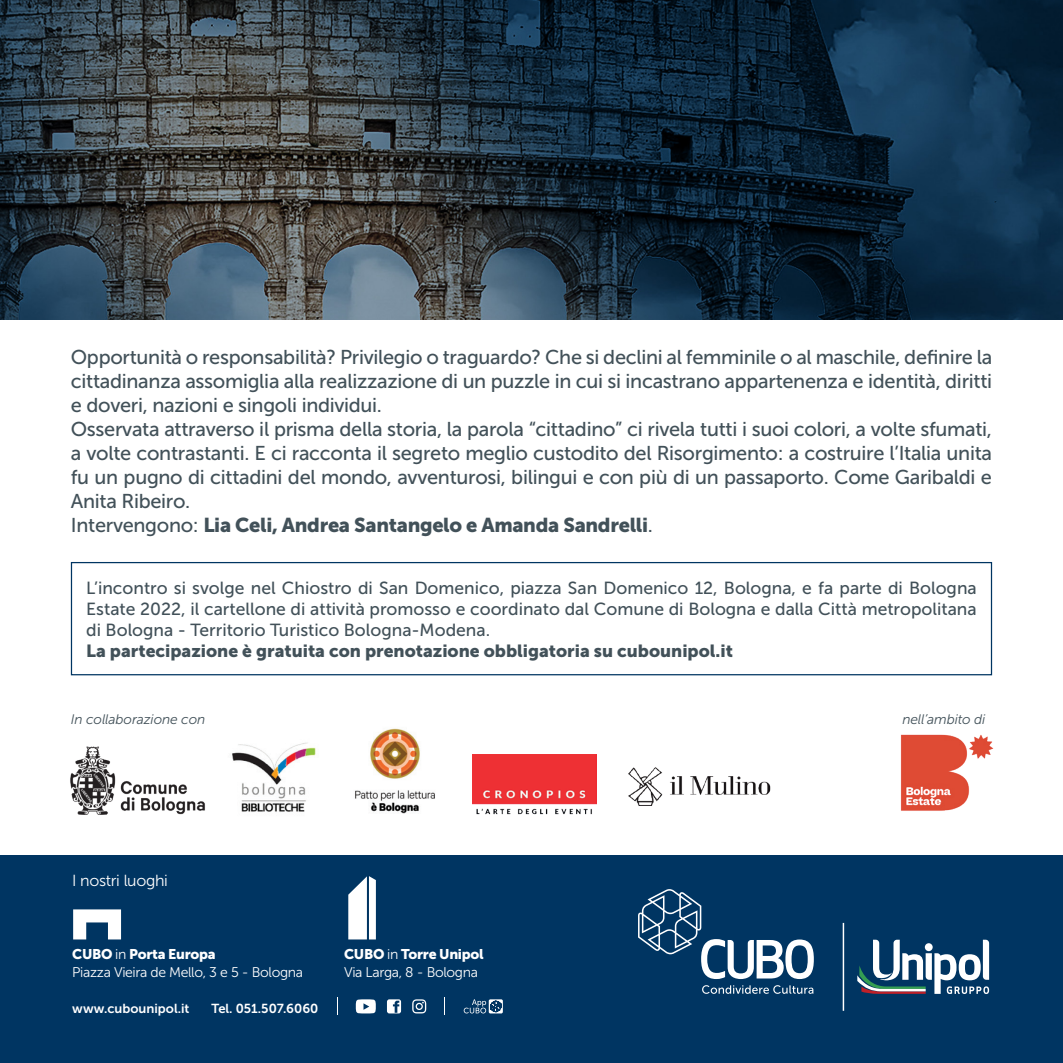
<style>
.page{position:relative;width:1063px;height:1063px;background:#fff}
.page>*{position:absolute;margin:0;border:0;box-sizing:border-box;transform-origin:0 0}
.t1{font:20px/24px "Museo Sans 500";letter-spacing:-.015em;color:#425159;text-align:justify}
.t2{font:20px "Museo Sans 900";letter-spacing:-.015em;color:#425159}
.t3{font:17.5px/21px "Museo Sans 500";color:#425159;text-align:justify}
.t4{font:17.5px "Museo Sans 900";color:#425159}
.t5{font:16px "Museo Sans 300";letter-spacing:-.02em;color:#fff}
.t6{font:14px "Museo Sans 300";letter-spacing:-.025em;color:#fff}
.t7{font:14px "Museo Sans 900";letter-spacing:-.02em;color:#fff}
.t8{font:italic 13.75px "Museo Sans 300";letter-spacing:-.01em;color:#425159}
.t9{font:13px "Museo Sans 700";color:#fff}
.s1{font-family:"Museo Sans 500"}
.s2{font-family:"Museo Sans 300"}
</style>
<div class="page">
<div style="left:71px;top:562px;width:921px;height:113px;border:1px solid #003562"></div>
<img style="left:0;top:0;width:1063px;height:319px">
<div style="left:0;top:855px;width:1063px;height:208px;background:#003562"></div>
<svg style="left:857px;top:940px;width:132px;height:54px"></svg>
<svg style="left:702px;top:985px;width:111px;height:9px"></svg>
<svg style="left:638px;top:889px;width:176px;height:90px"></svg>
<hr style="left:843px;top:923px;width:1px;height:88px;background:#fff">
<svg style="left:73px;top:909px;width:48px;height:30px"></svg>
<svg style="left:348px;top:876px;width:28px;height:63px"></svg>
<svg style="left:387px;top:999px;width:14px;height:14px"></svg>
<svg style="left:412px;top:999px;width:14px;height:14px"></svg>
<svg style="left:356px;top:999px;width:20px;height:14px"></svg>
<svg style="left:489px;top:999px;width:14px;height:14px"></svg>
<svg style="left:464px;top:999px;width:37px;height:14px"></svg>
<svg style="left:337px;top:997px;width:1px;height:18px"></svg>
<img style="left:232px;top:742px;width:84px;height:70px">
<img style="left:629px;top:767px;width:142px;height:38px">
<img style="left:472px;top:755px;width:125px;height:60px">
<img style="left:70px;top:746px;width:135px;height:69px">
<img style="left:900px;top:734px;width:94px;height:77px">
<img style="left:355px;top:728px;width:80px;height:86px">
<p class="t1" style="left:71px;top:346px;width:923px">Opportunità o responsabilità? Privilegio o traguardo? Che si declini al femminile o al maschile, definire la cittadinanza assomiglia alla realizzazione di un puzzle in cui si incastrano appartenenza e identità, diritti e doveri, nazioni e singoli individui.</p>
<p class="t1" style="left:71px;top:418px;width:923px">Osservata attraverso il prisma della storia, la parola “cittadino” ci rivela tutti i suoi colori, a volte sfumati, a volte contrastanti. E ci racconta il segreto meglio custodito del Risorgimento: a costruire l’Italia unita fu un pugno di cittadini del mondo, avventurosi, bilingui e con più di un passaporto. Come Garibaldi e Anita Ribeiro.</p>
<p class="t2" style="left:71px;top:514px;width:583px"><span class="s1">Intervengono:</span> Lia Celi, Andrea Santangelo e Amanda Sandrelli<span class="s1">.</span></p>
<p class="t3" style="left:86px;top:577px;width:892px">L’incontro si svolge nel Chiostro di San Domenico, piazza San Domenico 12, Bologna, e fa parte di Bologna Estate 2022, il cartellone di attività promosso e coordinato dal Comune di Bologna e dalla Città metropolitana di Bologna - Territorio Turistico Bologna-Modena.</p>
<p class="t4" style="left:86px;top:641px;width:648px">La partecipazione è gratuita con prenotazione obbligatoria su cubounipol.it</p>
<p class="t8" style="left:71px;top:712px;width:136px">In collaborazione con</p>
<p class="t5" style="left:72px;top:872px;width:97px">I nostri luoghi</p>
<p class="t7" style="left:72px;top:947px;width:145px">CUBO <span class="s2">in</span> Porta Europa</p>
<p class="t6" style="left:72px;top:965px;width:232px">Piazza Vieira de Mello, 3 e 5 - Bologna</p>
<p class="t9" style="left:72px;top:1001px;width:119px">www.cubounipol.it</p>
<p class="t9" style="left:212px;top:1001px;width:108px">Tel. 051.507.6060</p>
<p class="t7" style="left:344px;top:947px;width:141px">CUBO <span class="s2">in</span> Torre Unipol</p>
<p class="t6" style="left:344px;top:965px;width:135px">Via Larga, 8 - Bologna</p>
<p class="t8" style="left:902px;top:712px;width:85px">nell’ambito di</p>
</div>
